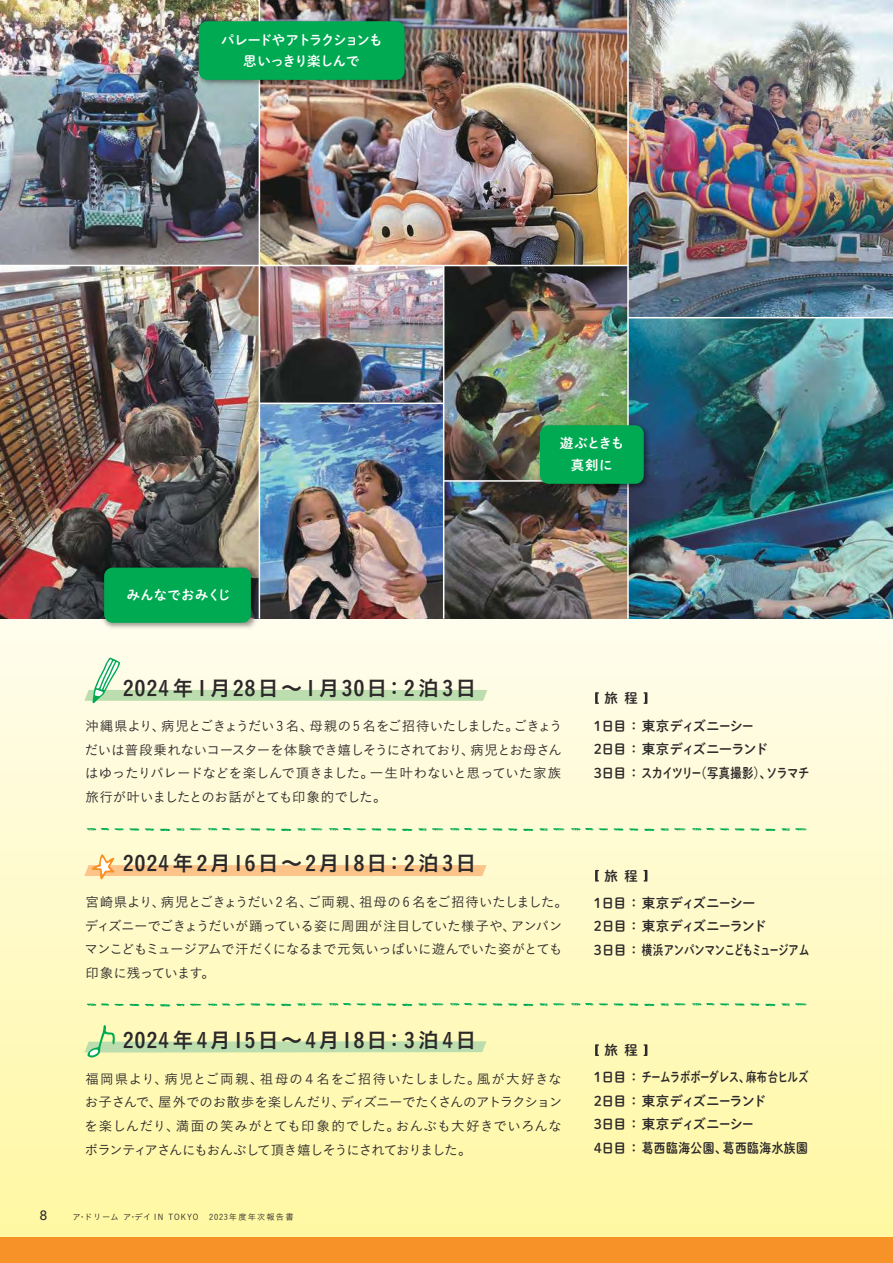
<style>
.page{position:relative;width:893px;height:1263px;background:#fff}
.page>*{position:absolute;margin:0;border:0;box-sizing:border-box;transform-origin:0 0}
.t1{font:21px "Koburina Go Std W6";letter-spacing:.115em;color:#2c292a}
.t2{font:13.5px/23.7px "Koburina Go Std W3";letter-spacing:-.035em;color:#2c292a;text-align:justify}
.t3{font:13.5px/23.7px "DNP Shuei M Go Std B";letter-spacing:-.05em;color:#2c292a}
.t4{font:13.5px/23.5px "DNP Shuei M Go Std B";letter-spacing:-.09em;color:#2c292a}
.t5{font:13.5px/21.6px "DNP Shuei M Go Std B";letter-spacing:-.075em;color:#fff;text-align:center}
.t6{font:13.5px/21.6px "DNP Shuei M Go Std B";letter-spacing:-.005em;color:#fff;text-align:center}
.t7{font:13.5px "DNP Shuei M Go Std B";letter-spacing:.005em;color:#fff}
.t8{font:500 13.5px "Avenir Next";color:#2c292a}
.t9{font:8.25px "Koburina Go Std W3";letter-spacing:.12em;color:#2c292a}
.s1{font-family:"DNP Shuei M Go Std L"}
</style>
<div class="page">
<div style="left:0;top:1237px;width:893px;height:26px;background:#f79228"></div>
<img style="left:260px;top:0;width:367px;height:265px">
<img style="left:0;top:266px;width:627px;height:353px">
<img style="left:629px;top:0;width:264px;height:619px">
<img style="left:0;top:0;width:259px;height:265px">
<hr style="left:259px;top:403px;width:185px;height:1px;background:#fff">
<hr style="left:444px;top:480px;width:184px;height:2px;background:#fff">
<hr style="left:443px;top:265px;width:1px;height:354px;background:#fff">
<hr style="left:259px;top:0;width:1px;height:619px;background:#fff">
<hr style="left:628px;top:317px;width:265px;height:1px;background:#fff">
<img style="left:536px;top:421px;width:117px;height:72px">
<div style="left:540px;top:425px;width:104px;height:59px;background:#00aa53;border-radius:9px"></div>
<img style="left:100px;top:562px;width:162px;height:71px">
<div style="left:104px;top:568px;width:147px;height:55px;background:#00aa53;border-radius:9px"></div>
<svg style="left:643px;top:692px;width:4px;height:12px"></svg>
<svg style="left:595px;top:692px;width:4px;height:12px"></svg>
<svg style="left:643px;top:870px;width:4px;height:11px"></svg>
<svg style="left:595px;top:870px;width:4px;height:11px"></svg>
<svg style="left:643px;top:1044px;width:4px;height:12px"></svg>
<svg style="left:595px;top:1044px;width:4px;height:12px"></svg>
<svg style="left:145px;top:828px;width:9px;height:3px"></svg>
<svg style="left:160px;top:829px;width:10px;height:2px"></svg>
<svg style="left:87px;top:828px;width:52px;height:3px"></svg>
<svg style="left:176px;top:828px;width:26px;height:3px"></svg>
<svg style="left:281px;top:829px;width:10px;height:2px"></svg>
<svg style="left:208px;top:828px;width:67px;height:3px"></svg>
<svg style="left:297px;top:828px;width:26px;height:3px"></svg>
<svg style="left:402px;top:829px;width:10px;height:2px"></svg>
<svg style="left:329px;top:828px;width:67px;height:3px"></svg>
<svg style="left:418px;top:828px;width:26px;height:3px"></svg>
<svg style="left:523px;top:829px;width:10px;height:2px"></svg>
<svg style="left:450px;top:828px;width:67px;height:3px"></svg>
<svg style="left:539px;top:828px;width:26px;height:3px"></svg>
<svg style="left:571px;top:828px;width:37px;height:3px"></svg>
<svg style="left:614px;top:828px;width:72px;height:3px"></svg>
<svg style="left:692px;top:828px;width:37px;height:3px"></svg>
<svg style="left:735px;top:828px;width:72px;height:3px"></svg>
<svg style="left:145px;top:1004px;width:9px;height:2px"></svg>
<svg style="left:160px;top:1004px;width:10px;height:2px"></svg>
<svg style="left:87px;top:1003px;width:52px;height:4px"></svg>
<svg style="left:176px;top:1004px;width:26px;height:2px"></svg>
<svg style="left:281px;top:1004px;width:10px;height:2px"></svg>
<svg style="left:208px;top:1003px;width:67px;height:4px"></svg>
<svg style="left:297px;top:1003px;width:26px;height:3px"></svg>
<svg style="left:402px;top:1004px;width:10px;height:2px"></svg>
<svg style="left:329px;top:1003px;width:67px;height:3px"></svg>
<svg style="left:418px;top:1003px;width:26px;height:3px"></svg>
<svg style="left:523px;top:1004px;width:10px;height:2px"></svg>
<svg style="left:450px;top:1003px;width:67px;height:3px"></svg>
<svg style="left:539px;top:1003px;width:26px;height:3px"></svg>
<svg style="left:571px;top:1003px;width:37px;height:3px"></svg>
<svg style="left:614px;top:1003px;width:72px;height:3px"></svg>
<svg style="left:692px;top:1003px;width:37px;height:3px"></svg>
<svg style="left:735px;top:1003px;width:72px;height:3px"></svg>
<img style="left:194px;top:17px;width:220px;height:72px">
<div style="left:199px;top:21px;width:206px;height:59px;background:#00aa53;border-radius:9px"></div>
<svg style="left:84px;top:657px;width:403px;height:46px;background:#ebf4d8"></svg>
<svg style="left:84px;top:854px;width:403px;height:25px;background:#fde2b0"></svg>
<svg style="left:84px;top:1025px;width:403px;height:33px;background:#e6efb5"></svg>
<p class="t5" style="left:221px;top:29px;width:163px">パレードやアトラクションも思いっきり楽しんで</p>
<p class="t7" style="left:127px;top:585px;width:106px">みんなでおみくじ</p>
<h1 class="t1" style="left:123px;top:672px;width:355px">2024年1月28日～1月30日：2泊3日</h1>
<p class="t6" style="left:560px;top:432px;width:66px">遊ぶときも真剣に</p>
<p class="t3" style="left:605px;top:685px;width:35px">旅程</p>
<p class="t2" style="left:85px;top:714px;width:480px">沖縄県より、病児とごきょうだい3 名、母親の 5 名をご招待いたしました。ごきょうだいは普段乗れないコースターを体験でき嬉しそうにされており、病児とお母さんはゆったりパレードなどを楽しんで頂きました。一生叶わないと思っていた家族旅行が叶いましたとのお話がとても印象的でした。</p>
<p class="t4" style="left:591px;top:713px;width:220px">１日目 ： 東京ディズニーシー<br>２日目 ： 東京ディズニーランド<br>３日目 ： スカイツリー<span class="s1">（</span>写真撮影<span class="s1">）</span>、ソラマチ</p>
<h1 class="t1" style="left:123px;top:847px;width:355px">2024年2月16日～2月18日：2泊3日</h1>
<p class="t2" style="left:85px;top:890px;width:485px;text-align:left">宮崎県より、病児とごきょうだい2 名、ご両親、祖母の 6 名をご招待いたしました。ディズニーでごきょうだいが踊っている姿に周囲が注目していた様子や、アンパンマンこどもミュージアムで汗だくになるまで元気いっぱいに遊んでいた姿がとても印象に残っています。</p>
<h1 class="t1" style="left:123px;top:1024px;width:355px">2024年4月15日～4月18日：3泊4日</h1>
<p class="t2" style="left:85px;top:1066px;width:479px">福岡県より、病児とご両親、祖母の４名をご招待いたしました。風が大好きなお子さんで、屋外でのお散歩を楽しんだり、ディズニーでたくさんのアトラクションを楽しんだり、満面の笑みがとても印象的でした。おんぶも大好きでいろんなボランティアさんにもおんぶして頂き嬉しそうにされておりました。</p>
<p class="t8" style="left:40px;top:1208px;width:10px">8</p>
<p class="t9" style="left:73px;top:1211px;width:223px">ア・ドリーム ア・デイ IN TOKYO　2023年度年次報告書</p>
<p class="t3" style="left:605px;top:863px;width:35px">旅程</p>
<p class="t3" style="left:591px;top:890px;width:220px">１日目 ： 東京ディズニーシー<br>2日目 ： 東京ディズニーランド<br>3日目 ： 横浜アンパンマンこどもミュージアム</p>
<p class="t3" style="left:605px;top:1038px;width:35px">旅程</p>
<p class="t3" style="left:591px;top:1064px;width:219px">１日目 ： チームラボボーダレス、麻布台ヒルズ<br>２日目 ： 東京ディズニーランド<br>３日目 ： 東京ディズニーシー<br>４日目 ： 葛西臨海公園、葛西臨海水族園</p>
</div>
